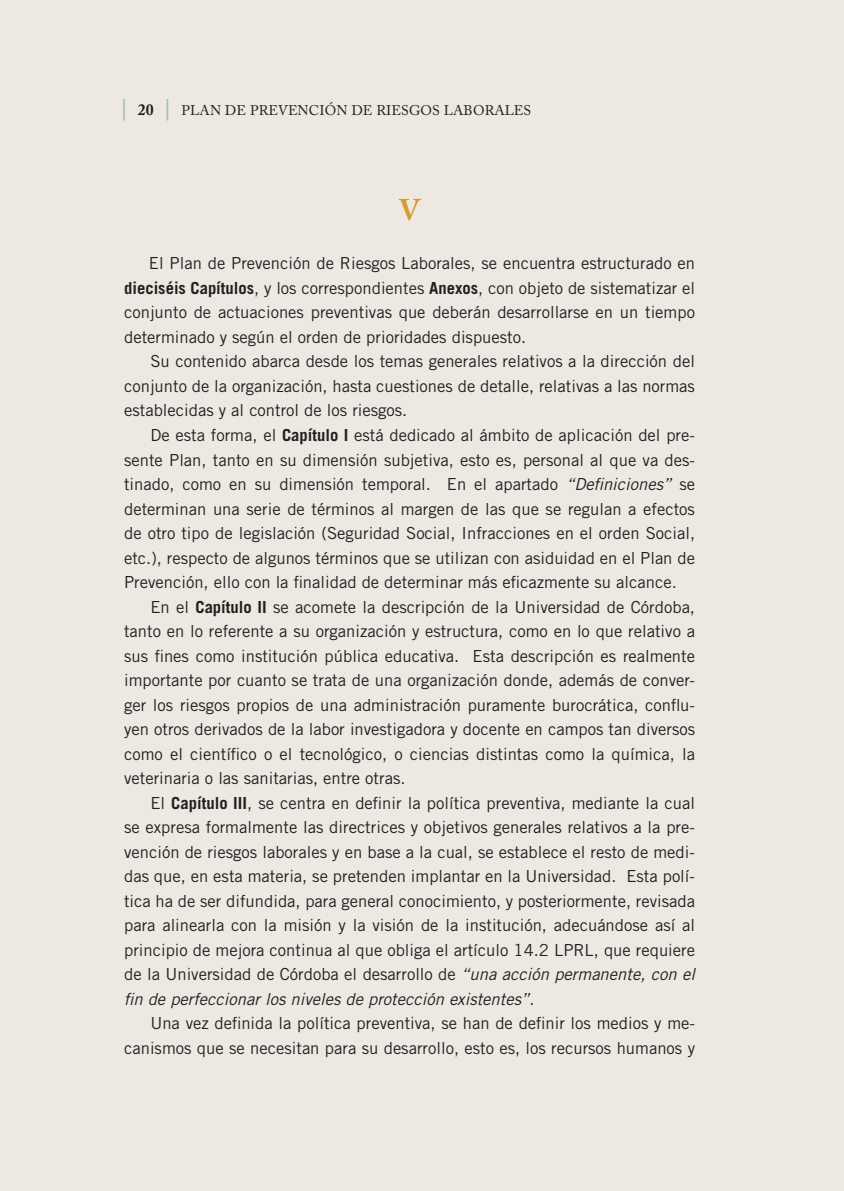
<style>
.page{position:relative;width:844px;height:1191px;background:#fff}
.page>*{position:absolute;margin:0;border:0;box-sizing:border-box;transform-origin:0 0}
.t1{font:700 29.75px "Adobe Caslon Pro";color:#d69e28}
.t2{font:16.62px/24.5px "Trade Gothic";color:#231f20;text-align:justify}
.t3{font:14px "Adobe Caslon Pro";letter-spacing:.01em;color:#231f20}
.s1{font-weight:700;font-size:21px;color:#9ec1a8}
.s2{font-weight:700;font-size:15.75px}
.s3{font-weight:700}
.s4{font-style:italic}
</style>
<div class="page">
<div style="left:0;top:0;width:842px;height:1191px;background:#ede8e1"></div>
<p class="t3" style="left:120px;top:102px;width:412px"><span class="s1">|</span> <span class="s2">20</span> <span class="s1">|</span> PLAN DE PREVENCIÓN DE RIESGOS LABORALES</p>
<h1 class="t1" style="left:399px;top:193px;width:22px">V</h1>
<p class="t2" style="left:124px;top:251px;width:572px;text-indent:25px">El Plan de Prevención de Riesgos Laborales, se encuentra estructurado en <span class="s3">dieciséis Capítulos</span>, y los correspondientes <span class="s3">Anexos</span>, con objeto de sistematizar el conjunto de actuaciones preventivas que deberán desarrollarse en un tiempo determinado y según el orden de prioridades dispuesto.</p>
<p class="t2" style="left:124px;top:349px;width:572px;text-indent:26px">Su contenido abarca desde los temas generales relativos a la dirección del conjunto de la organización, hasta cuestiones de detalle, relativas a las normas establecidas y al control de los riesgos.</p>
<p class="t2" style="left:124px;top:422px;width:572px;text-indent:26px">De esta forma, el <span class="s3">Capítulo I</span> está dedicado al ámbito de aplicación del pre&shy;sente Plan, tanto en su dimensión subjetiva, esto es, personal al que va des&shy;tinado, como en su dimensión temporal. En el apartado <span class="s4">“Definiciones”</span> se determinan una serie de términos al margen de las que se regulan a efectos de otro tipo de legislación (Seguridad Social, Infracciones en el orden Social, etc.), respecto de algunos términos que se utilizan con asiduidad en el Plan de Prevención, ello con la finalidad de determinar más eficazmente su alcance.</p>
<p class="t2" style="left:124px;top:594px;width:572px;text-indent:26px">En el <span class="s3">Capítulo II</span> se acomete la descripción de la Universidad de Córdoba, tanto en lo referente a su organización y estructura, como en lo que relativo a sus fines como institución pública educativa. Esta descripción es realmente importante por cuanto se trata de una organización donde, además de conver&shy;ger los riesgos propios de una administración puramente burocrática, conflu&shy;yen otros derivados de la labor investigadora y docente en campos tan diversos como el científico o el tecnológico, o ciencias distintas como la química, la veterinaria o las sanitarias, entre otras.</p>
<p class="t2" style="left:124px;top:790px;width:572px;text-indent:26px">El <span class="s3">Capítulo III</span>, se centra en definir la política preventiva, mediante la cual se expresa formalmente las directrices y objetivos generales relativos a la pre&shy;vención de riesgos laborales y en base a la cual, se establece el resto de medi&shy;das que, en esta materia, se pretenden implantar en la Universidad. Esta polí&shy;tica ha de ser difundida, para general conocimiento, y posteriormente, revisada para alinearla con la misión y la visión de la institución, adecuándose así al principio de mejora continua al que obliga el artículo 14.2 LPRL, que requiere de la Universidad de Córdoba el desarrollo de <span class="s4">“una acción permanente, con el fin de perfeccionar los niveles de protección existentes”</span>.</p>
<p class="t2" style="left:124px;top:1011px;width:572px;text-align:right">Una vez definida la política preventiva, se han de definir los medios y me&shy;canismos que se necesitan para su desarrollo, esto es, los recursos humanos y</p>
</div>
